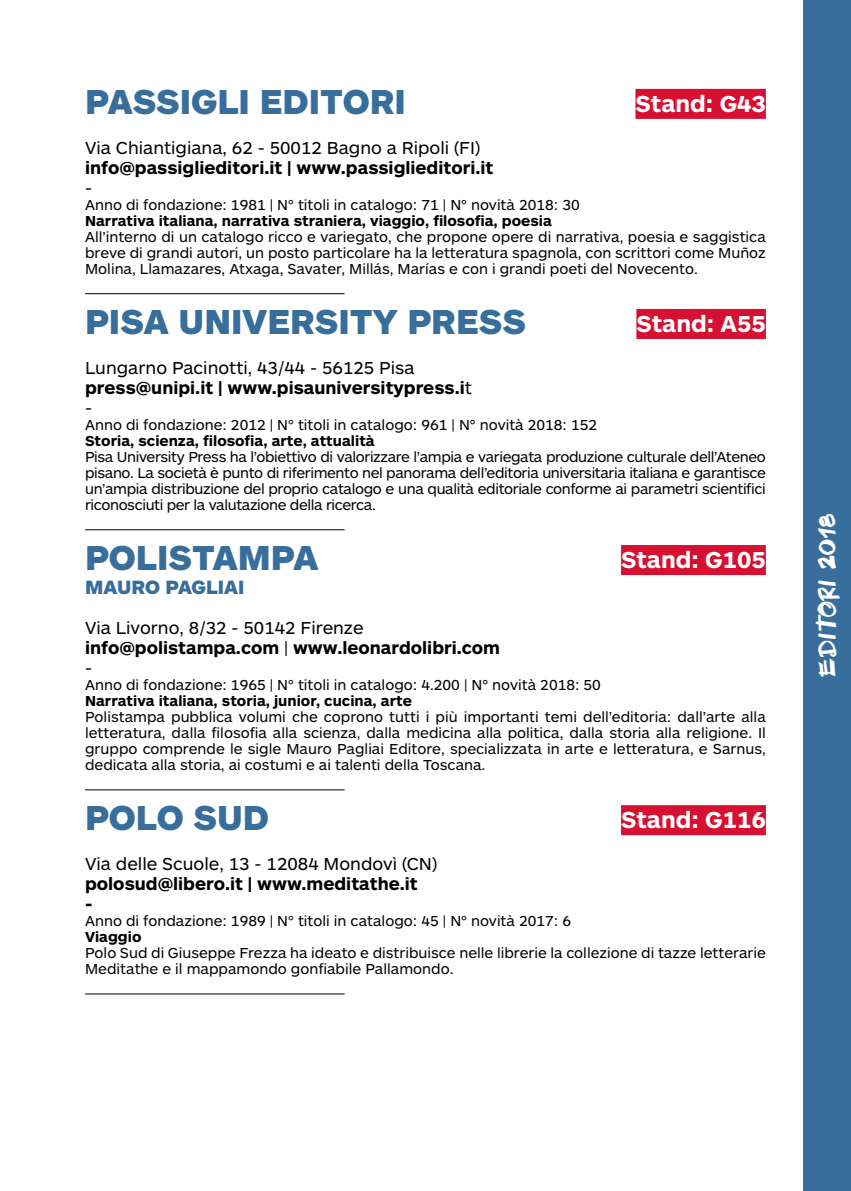
<style>
.page{position:relative;width:851px;height:1191px;background:#fff}
.page>*{position:absolute;margin:0;border:0;box-sizing:border-box;transform-origin:0 0}
.t1{font:900 36px "ARS Maquette Pro";color:#386e9b}
.t2{font:700 24px "ARS Maquette Pro";color:#fff}
.t3{font:24px "Black Gull PBF";color:#fff}
.t4{font:900 20px "ARS Maquette Pro";color:#386e9b}
.t5{font:700 18px/20px "ARS Maquette Pro";color:#000}
.t6{font:18px "ARS Maquette Pro";color:#000}
.t7{font:15px/16px "ARS Maquette Pro";color:#000;text-align:justify}
.t8{font:700 15px "ARS Maquette Pro";color:#000}
.s1{font-weight:400}
</style>
<div class="page">
<div style="left:635px;top:89px;width:130px;height:30px;background:#d70f30"></div>
<div style="left:636px;top:309px;width:129px;height:30px;background:#d70f30"></div>
<div style="left:621px;top:545px;width:144px;height:30px;background:#d70f30"></div>
<div style="left:621px;top:805px;width:144px;height:30px;background:#d70f30"></div>
<hr style="left:85px;top:293px;width:259px;height:1px;background:#000">
<hr style="left:85px;top:529px;width:259px;height:1px;background:#000">
<hr style="left:85px;top:789px;width:259px;height:1px;background:#000">
<hr style="left:85px;top:993px;width:259px;height:1px;background:#000">
<div style="left:803px;top:0;width:47px;height:1191px;background:#386e9b"></div>
<h1 class="t1" style="left:85px;top:78px;width:322px">PASSIGLI EDITORI</h1>
<h2 class="t2" style="left:635px;top:88px;width:132px">Stand: G43</h2>
<p class="t6" style="left:85px;top:136px;width:396px">Via Chiantigiana, 62 - 50012 Bagno a Ripoli (FI)</p>
<p class="t5" style="left:85px;top:157px;width:410px">info@passiglieditori.it | www.passiglieditori.it</p>
<p class="t6" style="left:85px;top:176px;width:9px">-</p>
<p class="t7" style="left:85px;top:196px;width:496px">Anno di fondazione: 1981 | N° titoli in catalogo: 71 | N° novità 2018: 30</p>
<p class="t8" style="left:85px;top:211px;width:468px">Narrativa italiana, narrativa straniera, viaggio, filosofia, poesia</p>
<p class="t7" style="left:85px;top:228px;width:682px">All’interno di un catalogo ricco e variegato, che propone opere di narrativa, poesia e saggistica breve di grandi autori, un posto particolare ha la letteratura spagnola, con scrittori come Muñoz Molina, Llamazares, Atxaga, Savater, Millás, Marías e con i grandi poeti del Novecento.</p>
<h1 class="t1" style="left:85px;top:298px;width:442px">PISA UNIVERSITY PRESS</h1>
<h2 class="t2" style="left:636px;top:308px;width:131px">Stand: A55</h2>
<p class="t5" style="left:85px;top:357px;width:388px"><span class="s1">Lungarno Pacinotti, 43/44 - 56125 Pisa </span>press@unipi.it | www.pisauniversitypress.i<span class="s1">t -</span></p>
<p class="t7" style="left:85px;top:416px;width:513px">Anno di fondazione: 2012 | N° titoli in catalogo: 961 | N° novità 2018: 152</p>
<p class="t8" style="left:85px;top:431px;width:291px">Storia, scienza, filosofia, arte, attualità</p>
<p class="t7" style="left:85px;top:448px;width:682px">Pisa University Press ha l’obiettivo di valorizzare l’ampia e variegata produzione culturale dell’Ateneo pisano. La società è punto di riferimento nel panorama dell’editoria universitaria italiana e garantisce un’ampia distribuzione del proprio catalogo e una qualità editoriale conforme ai parametri scientifici riconosciuti per la valutazione della ricerca.</p>
<h1 class="t1" style="left:85px;top:534px;width:235px">POLISTAMPA</h1>
<h2 class="t2" style="left:621px;top:544px;width:146px">Stand: G105</h2>
<h3 class="t4" style="left:85px;top:574px;width:161px">MAURO PAGLIAI</h3>
<p class="t5" style="left:85px;top:617px;width:416px"><span class="s1">Via Livorno, 8/32 - 50142 Firenze </span>info@polistampa.com <span class="s1">|</span> www.leonardolibri.com <span class="s1">-</span></p>
<p class="t7" style="left:85px;top:676px;width:517px">Anno di fondazione: 1965 | N° titoli in catalogo: 4.200 | N° novità 2018: 50</p>
<p class="t8" style="left:85px;top:691px;width:328px">Narrativa italiana, storia, junior, cucina, arte</p>
<p class="t7" style="left:85px;top:708px;width:682px">Polistampa pubblica volumi che coprono tutti i più importanti temi dell’editoria: dall’arte alla letteratura, dalla filosofia alla scienza, dalla medicina alla politica, dalla storia alla religione. Il gruppo comprende le sigle Mauro Pagliai Editore, specializzata in arte e letteratura, e Sarnus, dedicata alla storia, ai costumi e ai talenti della Toscana.</p>
<h1 class="t1" style="left:85px;top:794px;width:185px">POLO SUD</h1>
<h2 class="t2" style="left:621px;top:804px;width:146px">Stand: G116</h2>
<p class="t6" style="left:85px;top:852px;width:353px">Via delle Scuole, 13 - 12084 Mondovì (CN)</p>
<p class="t5" style="left:85px;top:873px;width:334px">polosud@libero.it | www.meditathe.it -</p>
<p class="t7" style="left:85px;top:912px;width:487px">Anno di fondazione: 1989 | N° titoli in catalogo: 45 | N° novità 2017: 6</p>
<p class="t8" style="left:85px;top:927px;width:58px">Viaggio</p>
<p class="t7" style="left:85px;top:944px;width:682px">Polo Sud di Giuseppe Frezza ha ideato e distribuisce nelle librerie la collezione di tazze letterarie<br>Meditathe e il mappamondo gonfiabile Pallamondo.</p>
<h2 class="t3" style="left:808px;top:677px;width:165px;rotate:-90deg">editori 2018</h2>
</div>
